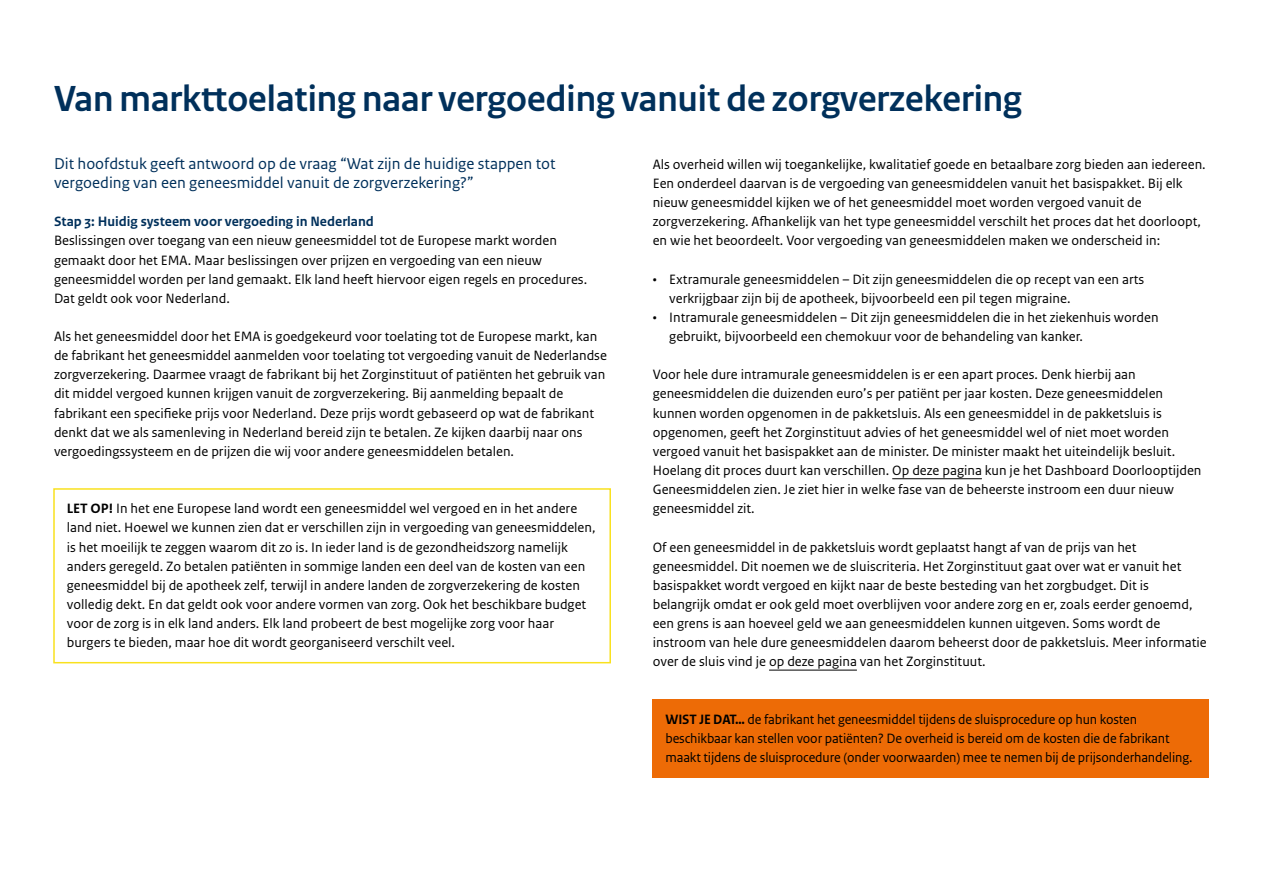
<style>
.page{position:relative;width:1263px;height:893px;background:#fff}
.page>*{position:absolute;margin:0;border:0;box-sizing:border-box;transform-origin:0 0}
._03_RO_Kop{font:700 38.25px "Rijksoverheid Sans Heading";color:#00305b}
._09_RO_Inleiding{font:16.5px/19.2px "Rijksoverheid Sans Text";color:#00305b}
._10_RO_Broodtekst_Sans{font:14.25px/19.2px "Rijksoverheid Sans Text";color:#000}
._10_RO_Kadertekst_Sans_Geel{font:14.25px/19.2px "Rijksoverheid Sans Text";color:#000}
._10_RO_Kadertekst_Sans_Oranje{font:14.25px/19.2px "Rijksoverheid Sans Text";letter-spacing:-.01em;color:#000}
._06_RO_Tussenkop_Sans{font:700 14.25px "Rijksoverheid Sans Text";color:#00305b}
.s1{font-weight:700}
</style>
<div class="page">
<div style="left:53px;top:488px;width:558px;height:175px;border:2px solid #f9e11e"></div>
<hr style="left:892px;top:478px;width:90px;height:1px;background:#000">
<hr style="left:769px;top:670px;width:88px;height:1px;background:#000">
<div style="left:653px;top:699px;width:556px;height:78px;background:#ed6b06"></div>
<p class="_03_RO_Kop" style="left:54px;top:77px;width:969px">Van markttoelating naar vergoeding vanuit de zorgverzekering</p>
<p class="_09_RO_Inleiding" style="left:54px;top:154px;width:503px">Dit hoofdstuk geeft antwoord op de vraag “Wat zijn de huidige stappen tot vergoeding van een geneesmiddel vanuit de zorgverzekering?”</p>
<p class="_06_RO_Tussenkop_Sans" style="left:54px;top:214px;width:321px">Stap 3: Huidig systeem voor vergoeding in Nederland</p>
<p class="_10_RO_Broodtekst_Sans" style="left:54px;top:231px;width:535px">Beslissingen over toegang van een nieuw geneesmiddel tot de Europese markt worden gemaakt door het EMA. Maar beslissingen over prijzen en vergoeding van een nieuw geneesmiddel worden per land gemaakt. Elk land heeft hiervoor eigen regels en procedures.<br>Dat geldt ook voor Nederland.</p>
<p class="_10_RO_Broodtekst_Sans" style="left:54px;top:327px;width:554px">Als het geneesmiddel door het EMA is goedgekeurd voor toelating tot de Europese markt, kan de fabrikant het geneesmiddel aanmelden voor toelating tot vergoeding vanuit de Nederlandse zorgverzekering. Daarmee vraagt de fabrikant bij het Zorginstituut of patiënten het gebruik van dit middel vergoed kunnen krijgen vanuit de zorgverzekering. Bij aanmelding bepaalt de fabrikant een specifieke prijs voor Nederland. Deze prijs wordt gebaseerd op wat de fabrikant denkt dat we als samenleving in Nederland bereid zijn te betalen. Ze kijken daarbij naar ons vergoedingssysteem en de prijzen die wij voor andere geneesmiddelen betalen.</p>
<p class="_10_RO_Broodtekst_Sans" style="left:653px;top:155px;width:554px">Als overheid willen wij toegankelijke, kwalitatief goede en betaalbare zorg bieden aan iedereen.<br>Een onderdeel daarvan is de vergoeding van geneesmiddelen vanuit het basispakket. Bij elk nieuw geneesmiddel kijken we of het geneesmiddel moet worden vergoed vanuit de zorgverzekering. Afhankelijk van het type geneesmiddel verschilt het proces dat het doorloopt, en wie het beoordeelt. Voor vergoeding van geneesmiddelen maken we onderscheid in:</p>
<p class="_10_RO_Kadertekst_Sans_Geel" style="left:669px;top:270px;width:476px;text-indent:-17px">• Extramurale geneesmiddelen – Dit zijn geneesmiddelen die op recept van een arts verkrijgbaar zijn bij de apotheek, bijvoorbeeld een pil tegen migraine.</p>
<p class="_10_RO_Kadertekst_Sans_Geel" style="left:669px;top:308px;width:491px;text-indent:-17px">• Intramurale geneesmiddelen – Dit zijn geneesmiddelen die in het ziekenhuis worden gebruikt, bijvoorbeeld een chemokuur voor de behandeling van kanker.</p>
<p class="_10_RO_Broodtekst_Sans" style="left:653px;top:365px;width:550px">Voor hele dure intramurale geneesmiddelen is er een apart proces. Denk hierbij aan geneesmiddelen die duizenden euro’s per patiënt per jaar kosten. Deze geneesmiddelen kunnen worden opgenomen in de pakketsluis. Als een geneesmiddel in de pakketsluis is opgenomen, geeft het Zorginstituut advies of het geneesmiddel wel of niet moet worden vergoed vanuit het basispakket aan de minister. De minister maakt het uiteindelijk besluit.<br>Hoelang dit proces duurt kan verschillen. Op deze pagina kun je het Dashboard Doorlooptijden Geneesmiddelen zien. Je ziet hier in welke fase van de beheerste instroom een duur nieuw geneesmiddel zit.</p>
<p class="_10_RO_Broodtekst_Sans" style="left:653px;top:537px;width:555px">Of een geneesmiddel in de pakketsluis wordt geplaatst hangt af van de prijs van het geneesmiddel. Dit noemen we de sluiscriteria. Het Zorginstituut gaat over wat er vanuit het basispakket wordt vergoed en kijkt naar de beste besteding van het zorgbudget. Dit is belangrijk omdat er ook geld moet overblijven voor andere zorg en er, zoals eerder genoemd, een grens is aan hoeveel geld we aan geneesmiddelen kunnen uitgeven. Soms wordt de instroom van hele dure geneesmiddelen daarom beheerst door de pakketsluis. Meer informatie over de sluis vind je op deze pagina van het Zorginstituut.</p>
<p class="_10_RO_Kadertekst_Sans_Geel" style="left:67px;top:499px;width:530px"><span class="s1">LET OP!</span> In het ene Europese land wordt een geneesmiddel wel vergoed en in het andere land niet. Hoewel we kunnen zien dat er verschillen zijn in vergoeding van geneesmiddelen, is het moeilijk te zeggen waarom dit zo is. In ieder land is de gezondheidszorg namelijk anders geregeld. Zo betalen patiënten in sommige landen een deel van de kosten van een geneesmiddel bij de apotheek zelf, terwijl in andere landen de zorgverzekering de kosten volledig dekt. En dat geldt ook voor andere vormen van zorg. Ook het beschikbare budget voor de zorg is in elk land anders. Elk land probeert de best mogelijke zorg voor haar burgers te bieden, maar hoe dit wordt georganiseerd verschilt veel.</p>
<p class="_10_RO_Kadertekst_Sans_Oranje" style="left:665px;top:710px;width:528px"><span class="s1">WIST JE DAT…</span> de fabrikant het geneesmiddel tijdens de sluisprocedure op hun kosten beschikbaar kan stellen voor patiënten? De overheid is bereid om de kosten die de fabrikant maakt tijdens de sluisprocedure (onder voorwaarden) mee te nemen bij de prijsonderhandeling.</p>
</div>
